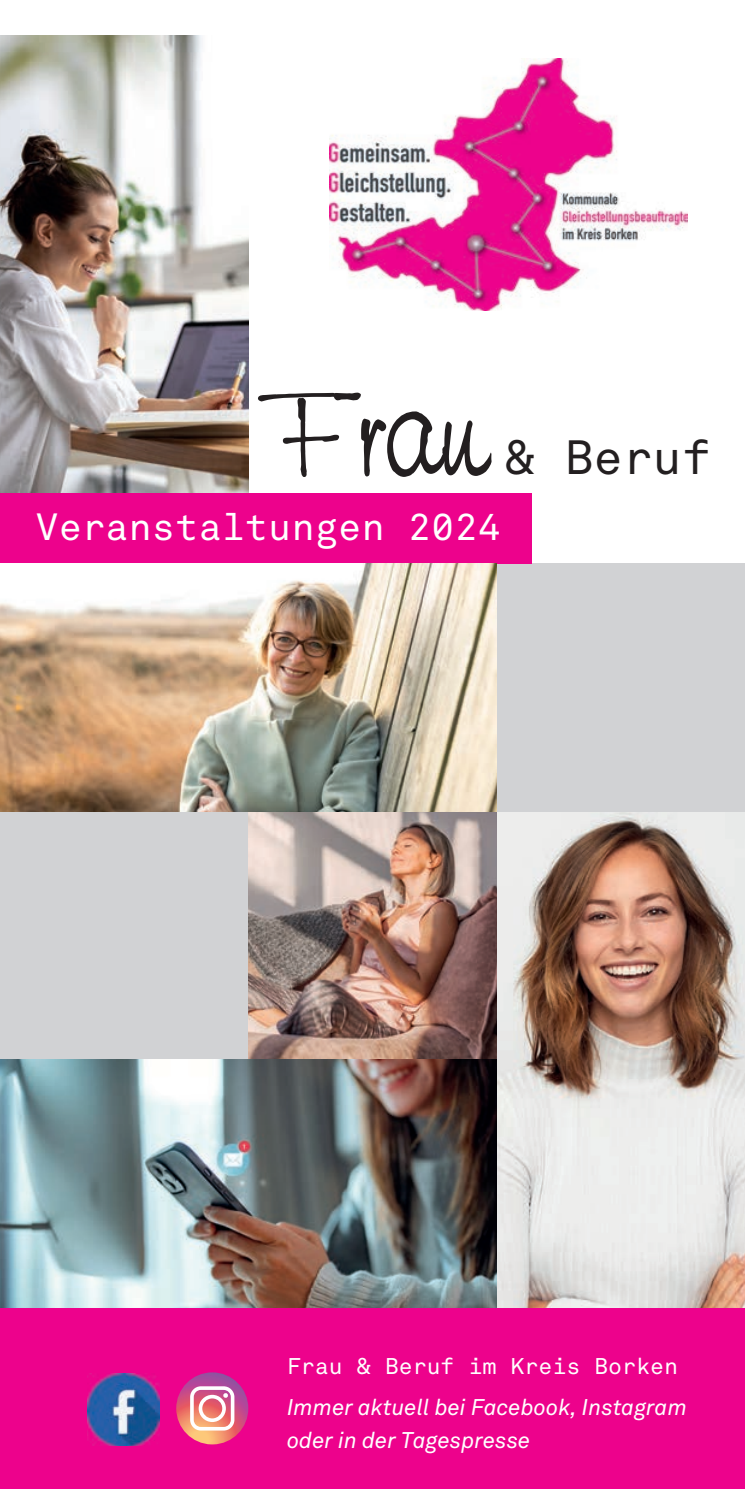
<style>
.page{position:relative;width:745px;height:1489px;background:#fff}
.page>*{position:absolute;margin:0;border:0;box-sizing:border-box;transform-origin:0 0}
.t1{font:125px "Nevison Cas D";color:#231f20}
.t2{font:47.5px "Akkurat Mono";color:#231f20}
.t3{font:37.5px "Akkurat Mono";color:#fff}
.t4{font:italic 22.5px/32.5px "Akkurat";color:#fff}
.t5{font:22.5px "Akkurat Mono";color:#fff}
</style>
<div class="page">
<div style="left:0;top:1307px;width:744px;height:181px;background:#ed028c"></div>
<img style="left:496px;top:811px;width:248px;height:496px">
<div style="left:496px;top:563px;width:248px;height:248px;background:#d1d2d4"></div>
<div style="left:0;top:811px;width:248px;height:248px;background:#d1d2d4"></div>
<img style="left:88px;top:1373px;width:72px;height:72px">
<img style="left:0;top:36px;width:248px;height:457px">
<img style="left:329px;top:58px;width:358px;height:253px">
<img style="left:248px;top:811px;width:248px;height:248px">
<div style="left:0;top:493px;width:531px;height:70px;background:#ed028c"></div>
<img style="left:0;top:563px;width:496px;height:248px">
<img style="left:0;top:1059px;width:496px;height:248px">
<svg style="left:176px;top:1372px;width:72px;height:72px;background:#cf6b85"></svg>
<svg style="left:190px;top:1386px;width:44px;height:44px;background:#eca7ac"></svg>
<h1 class="t1" style="left:266px;top:357px;width:221px">Frau</h1>
<h2 class="t2" style="left:505px;top:428px;width:208px">&amp; Beruf</h2>
<h3 class="t3" style="left:35px;top:504px;width:466px">Veranstaltungen 2024</h3>
<p class="t5" style="left:287px;top:1352px;width:392px">Frau &amp; Beruf im Kreis Borken</p>
<p class="t4" style="left:287px;top:1391px;width:401px">Immer aktuell bei Facebook, Instagram oder in der Tagespresse</p>
</div>
